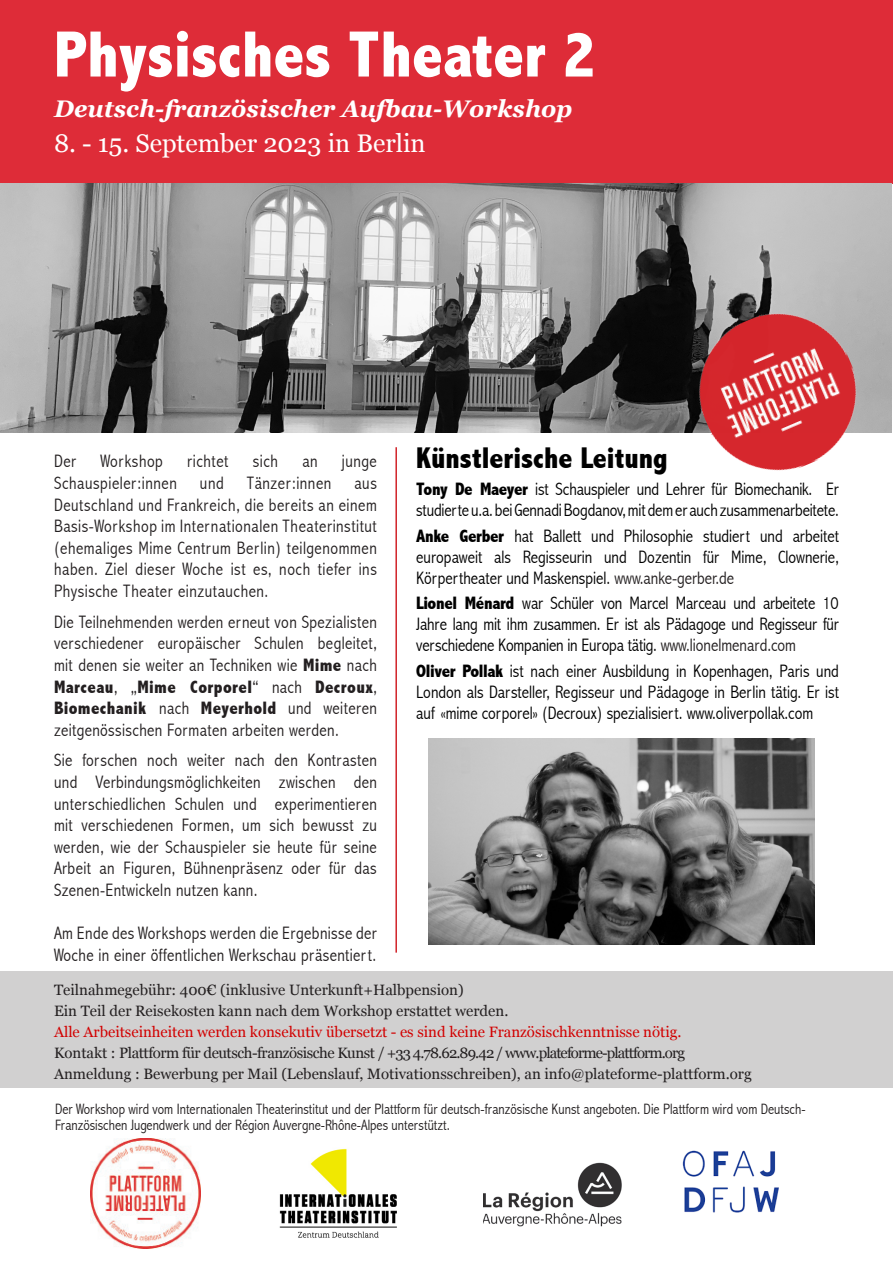
<style>
.page{position:relative;width:893px;height:1263px;background:#fff}
.page>*{position:absolute;margin:0;border:0;box-sizing:border-box;transform-origin:0 0}
.t1{font:800 condensed 66px "Abadi";color:#fff}
.t2{font:800 condensed 30px "Abadi";color:#000}
.t3{font:25.5px "Georgia";color:#fff}
.t4{font:italic 700 24px "Georgia";color:#fff}
.t5{font:300 condensed 18px/21.6px "Abadi";letter-spacing:.02em;color:#231f20;text-align:justify}
.t6{font:300 condensed 18px/21px "Abadi";color:#000;text-align:justify}
.t7{font:15px/21px "Georgia";color:#231f20}
.t8{font:300 condensed 15px/16.5px "Abadi";color:#231f20}
.t9{font:15px "Georgia";color:#d10000}
.s1{font-weight:800}
.s2{color:#231f20}
</style>
<div class="page">
<div style="left:0;top:971px;width:893px;height:116px;background:#d1d0d0"></div>
<div style="left:0;top:0;width:893px;height:184px;background:#de2c38"></div>
<hr style="left:395px;top:447px;width:2px;height:506px;background:#d1232a">
<img style="left:428px;top:738px;width:386px;height:206px">
<img style="left:682px;top:1150px;width:97px;height:63px">
<img style="left:0;top:183px;width:891px;height:249px">
<img style="left:484px;top:1162px;width:138px;height:65px">
<img style="left:676px;top:290px;width:205px;height:181px">
<img style="left:90px;top:1138px;width:111px;height:111px">
<img style="left:279px;top:1148px;width:118px;height:90px">
<p class="t1" style="left:54px;top:16px;width:543px">Physisches Theater 2</p>
<p class="t4" style="left:54px;top:91px;width:520px">Deutsch-französischer Aufbau-Workshop</p>
<p class="t3" style="left:54px;top:124px;width:373px">8. - 15. September 2023 in Berlin</p>
<p class="t5" style="left:54px;top:451px;width:24px">Der</p>
<p class="t5" style="left:101px;top:451px;width:64px">Workshop</p>
<p class="t5" style="left:187px;top:451px;width:43px">richtet</p>
<p class="t5" style="left:253px;top:451px;width:27px">sich</p>
<p class="t5" style="left:302px;top:451px;width:17px">an</p>
<p class="t5" style="left:342px;top:451px;width:36px">junge</p>
<p class="t5" style="left:54px;top:472px;width:124px">Schauspieler:innen</p>
<p class="t5" style="left:200px;top:472px;width:25px">und</p>
<p class="t5" style="left:247px;top:472px;width:86px">Tänzer:innen</p>
<p class="t5" style="left:54px;top:472px;width:324px;text-indent:300px">aus Deutschland und Frankreich, die bereits an einem Basis-Workshop im Internationalen Theaterinstitut (ehemaliges Mime Centrum Berlin) teilgenommen haben. Ziel dieser Woche ist es, noch tiefer ins Physische Theater einzutauchen.</p>
<p class="t5" style="left:54px;top:611px;width:324px">Die Teilnehmenden werden erneut von Spezialisten verschiedener europäischer Schulen begleitet, mit denen sie weiter an Techniken wie <span class="s1">Mime</span> nach <span class="s1">Marceau</span>, „<span class="s1">Mime Corporel</span>“ nach <span class="s1">Decroux</span>, <span class="s1">Biomechanik</span> nach <span class="s1">Meyerhold</span> und weiteren zeitgenössischen Formaten arbeiten werden.</p>
<p class="t5" style="left:54px;top:749px;width:324px">Sie forschen noch weiter nach den Kontrasten und Verbindungsmöglichkeiten zwischen den unterschiedlichen Schulen und experimentieren mit verschiedenen Formen, um sich bewusst zu werden, wie der Schauspieler sie heute für seine Arbeit an Figuren, Bühnenpräsenz oder für das Szenen-Entwickeln nutzen kann.</p>
<p class="t5" style="left:54px;top:922px;width:324px">Am Ende des Workshops werden die Ergebnisse der<br>Woche in einer öffentlichen Werkschau präsentiert.</p>
<p class="t2" style="left:416px;top:441px;width:253px">Künstlerische Leitung</p>
<p class="t6" style="left:416px;top:479px;width:424px"><span class="s1">Tony De Maeyer</span> ist Schauspieler und Lehrer für Biomechanik. Er studierte u.a. bei Gennadi Bogdanov, mit dem er auch zusammenarbeitete.</p>
<p class="t6" style="left:416px;top:525px;width:424px"><span class="s1">Anke Gerber</span> hat Ballett und Philosophie studiert und arbeitet europaweit als Regisseurin und Dozentin für Mime, Clownerie, Körpertheater und Maskenspiel. <span class="s2">www.anke-gerber.de</span></p>
<p class="t6" style="left:416px;top:593px;width:424px"><span class="s1">Lionel Ménard</span> war Schüler von Marcel Marceau und arbeitete 10<br>Jahre lang mit ihm zusammen. Er ist als Pädagoge und Regisseur für verschiedene Kompanien in Europa tätig. <span class="s2">www.lionelmenard.com</span></p>
<p class="t6" style="left:416px;top:660px;width:424px"><span class="s1">Oliver Pollak</span> ist nach einer Ausbildung in Kopenhagen, Paris und London als Darsteller, Regisseur und Pädagoge in Berlin tätig. Er ist auf «mime corporel» (Decroux) spezialisiert. www.oliverpollak.com</p>
<p class="t7" style="left:54px;top:978px;width:411px">Teilnahmegebühr: 400€ (inklusive Unterkunft+Halbpension)</p>
<p class="t7" style="left:54px;top:999px;width:456px">Ein Teil der Reisekosten kann nach dem Workshop erstattet werden.</p>
<p class="t9" style="left:54px;top:1020px;width:629px">Alle Arbeitseinheiten werden konsekutiv übersetzt - es sind keine Französischkenntnisse nötig.</p>
<p class="t7" style="left:54px;top:1041px;width:699px">Kontakt : Plattform für deutsch-französische Kunst / +33 4.78.62.89.42 / www.plateforme-plattform.org<br>Anmeldung : Bewerbung per Mail (Lebenslauf, Motivationsschreiben), an info@plateforme-plattform.org</p>
<p class="t8" style="left:55px;top:1101px;width:752px">Der Workshop wird vom Internationalen Theaterinstitut und der Plattform für deutsch-französische Kunst angeboten. Die Plattform wird vom Deutsch-<br>Französischen Jugendwerk und der Région Auvergne-Rhône-Alpes unterstützt.</p>
</div>
